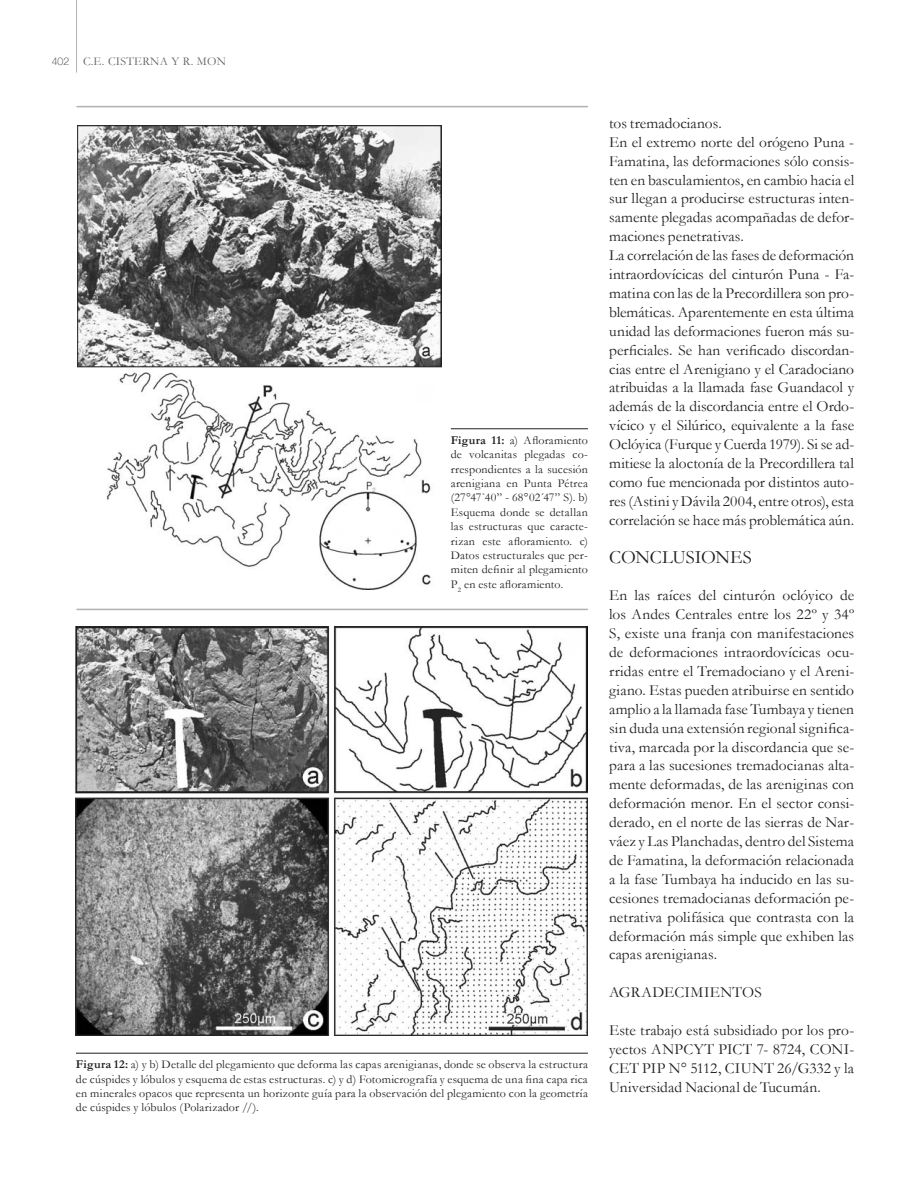
<style>
.page{position:relative;width:918px;height:1188px;background:#fff}
.page>*{position:absolute;margin:0;border:0;box-sizing:border-box;transform-origin:0 0}
.Titulo_2{font:18.9px "Garamond";letter-spacing:-.01em;color:#231f20}
.Texto_general{font:15.45px/18.9px "Garamond";letter-spacing:.005em;color:#231f20;text-align:justify}
.Epígrafes{font:12px/14.4px "Garamond";letter-spacing:.015em;color:#231f20;text-align:justify}
.t1{font:12px "Garamond";letter-spacing:.025em;color:#636366}
.s1{font-family:"Helvetica Neue";font-weight:100;font-size:10.5px;color:#231f20}
.s2{font-weight:700}
</style>
<div class="page">
<hr style="left:76px;top:0;width:1px;height:73px;background:#b2b3b7">
<img style="left:77px;top:126px;width:365px;height:464px">
<hr style="left:76px;top:106px;width:512px;height:1px;background:#b0b1b5">
<hr style="left:76px;top:609px;width:512px;height:1px;background:#b0b1b5">
<hr style="left:451px;top:429px;width:137px;height:1px;background:#231f20">
<hr style="left:76px;top:1053px;width:512px;height:1px;background:#231f20">
<img style="left:76px;top:626px;width:512px;height:409px">
<p class="t1" style="left:52px;top:53px;width:176px"><span class="s1">402</span> C.E. CISTERNA Y R. MON</p>
<p class="Epígrafes" style="left:451px;top:433px;width:139px"><span class="s2">Figura 11:</span> a) Afloramiento de volcanitas plegadas co&shy;rrespondientes a la sucesión arenigiana en Punta Pétrea (27°47`40” - 68°02´47” S). b)<br>Esquema donde se detallan las estructuras que caracte&shy;rizan este afloramiento. c)<br>Datos estructurales que per&shy;miten definir al plegamiento P<sub>2</sub> en este afloramiento.</p>
<p class="Epígrafes" style="left:76px;top:1057px;width:513px"><span class="s2">Figura 12:</span> a) y b) Detalle del plegamiento que deforma las capas arenigianas, donde se observa la estructura de cúspides y lóbulos y esquema de estas estructuras. c) y d) Fotomicrografía y esquema de una fina capa rica en minerales opacos que representa un horizonte guía para la observación del plegamiento con la geometría de cúspides y lóbulos (Polarizador //).</p>
<p class="Texto_general" style="left:609px;top:113px;width:114px">tos tremadocianos.</p>
<p class="Texto_general" style="left:609px;top:132px;width:247px">En el extremo norte del orógeno Puna - Famatina, las deformaciones sólo consis&shy;ten en basculamientos, en cambio hacia el sur llegan a producirse estructuras inten&shy;samente plegadas acompañadas de defor&shy;maciones penetrativas.</p>
<p class="Texto_general" style="left:609px;top:245px;width:247px">La correlación de las fases de deformación intraordovícicas del cinturón Puna - Fa&shy;matina con las de la Precordillera son pro&shy;blemáticas. Aparentemente en esta última unidad las deformaciones fueron más su&shy;perficiales. Se han verificado discordan&shy;cias entre el Arenigiano y el Caradociano atribuidas a la llamada fase Guandacol y además de la discordancia entre el Ordo&shy;vícico y el Silúrico, equivalente a la fase Oclóyica (Furque y Cuerda 1979). Si se ad&shy;mitiese la aloctonía de la Precordillera tal como fue mencionada por distintos auto&shy;res (Astini y Dávila 2004, entre otros), esta correlación se hace más problemática aún.</p>
<p class="Titulo_2" style="left:609px;top:544px;width:144px">CONCLUSIONES</p>
<p class="Texto_general" style="left:609px;top:586px;width:247px">En las raíces del cinturón oclóyico de los Andes Centrales entre los 22º y 34º S, existe una franja con manifestaciones de deformaciones intraordovícicas ocu&shy;rridas entre el Tremadociano y el Areni&shy;giano. Estas pueden atribuirse en sentido amplio a la llamada fase Tumbaya y tienen sin duda una extensión regional significa&shy;tiva, marcada por la discordancia que se&shy;para a las sucesiones tremadocianas alta&shy;mente deformadas, de las areniginas con deformación menor. En el sector consi&shy;derado, en el norte de las sierras de Nar&shy;váez y Las Planchadas, dentro del Sistema de Famatina, la deformación relacionada a la fase Tumbaya ha inducido en las su&shy;cesiones tremadocianas deformación pe&shy;netrativa polifásica que contrasta con la deformación más simple que exhiben las capas arenigianas.</p>
<p class="Texto_general" style="left:609px;top:983px;width:154px">AGRADECIMIENTOS</p>
<p class="Texto_general" style="left:609px;top:1020px;width:247px">Este trabajo está subsidiado por los pro&shy;yectos ANPCYT PICT 7- 8724, CONI-CET PIP N° 5112, CIUNT 26/G332 y la Universidad Nacional de Tucumán.</p>
</div>
